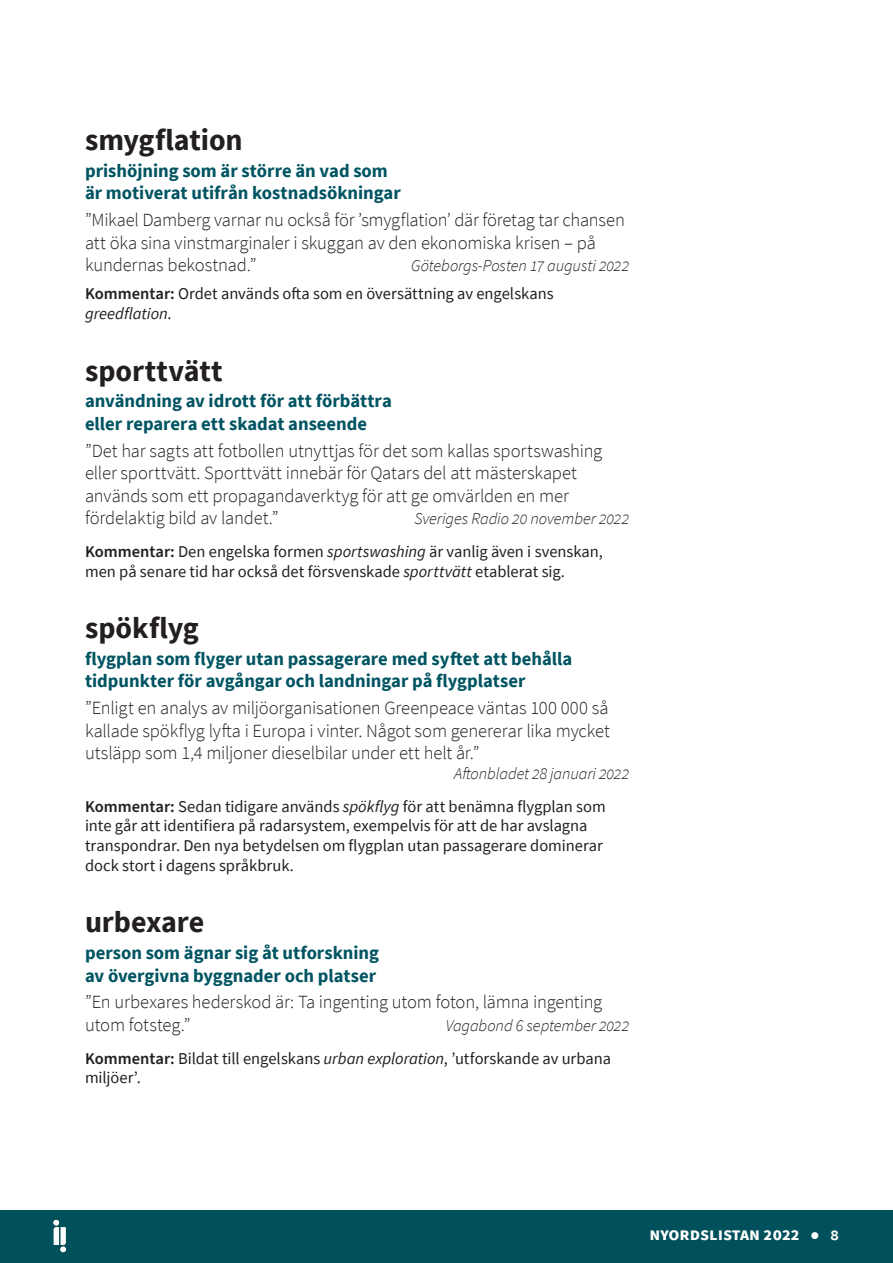
<style>
.page{position:relative;width:893px;height:1263px;background:#fff}
.page>*{position:absolute;margin:0;border:0;box-sizing:border-box;transform-origin:0 0}
.Rubrik_2{font:700 30px "Source Sans Pro";letter-spacing:-.005em;color:#231f20}
.Citat{font:300 18.6px/22.5px "Source Sans Pro";letter-spacing:-.01em;color:#231f20}
.Fakta_bröd_-_fet__de{font:700 18.6px/22.5px "Source Sans Pro";color:#005462}
.t1{font:700 18px "Source Sans Pro";color:#fff}
.Fakta_bröd_-_komment{font:16.5px/19.8px "Source Sans Pro";color:#231f20}
.Citat-2{font:italic 300 16.5px "Source Sans Pro";letter-spacing:-.005em;color:#231f20}
.Citatkälla{font:italic 300 16.5px "Source Sans Pro";letter-spacing:-.005em;color:#231f20}
.s1{font-weight:600}
.s2{font-style:italic}
</style>
<div class="page">
<div style="left:0;top:1210px;width:893px;height:53px;background:#00515b"></div>
<img style="left:53px;top:1219px;width:14px;height:34px">
<h2 class="Rubrik_2" style="left:85px;top:120px;width:159px">smygflation</h2>
<p class="Fakta_bröd_-_fet__de" style="left:85px;top:159px;width:317px">prishöjning som är större än vad som är motiverat utifrån kostnadsökningar</p>
<p class="Citat" style="left:85px;top:209px;width:541px">”Mikael Damberg varnar nu också för ’smygflation’ där företag tar chansen att öka sina vinstmarginaler i skuggan av den ekonomiska krisen – på kundernas bekostnad.”</p>
<p class="Citat-2" style="left:411px;top:255px;width:220px">Göteborgs-Posten 17 augusti 2022</p>
<p class="Fakta_bröd_-_komment" style="left:85px;top:284px;width:470px"><span class="s1">Kommentar:</span> Ordet används ofta som en översättning av engelskans <span class="s2">greed-flation</span>.</p>
<h2 class="Rubrik_2" style="left:85px;top:350px;width:139px">sporttvätt</h2>
<p class="Fakta_bröd_-_fet__de" style="left:85px;top:390px;width:308px">användning av idrott för att förbättra eller reparera ett skadat anseende</p>
<p class="Citat" style="left:85px;top:439px;width:519px">”Det har sagts att fotbollen utnyttjas för det som kallas sportswashing eller sporttvätt. Sporttvätt innebär för Qatars del att mästerskapet används som ett propagandaverktyg för att ge omvärlden en mer fördelaktig bild av landet.”</p>
<p class="Citat-2" style="left:414px;top:509px;width:216px">Sveriges Radio 20 november 2022</p>
<p class="Fakta_bröd_-_komment" style="left:85px;top:541px;width:519px"><span class="s1">Kommentar:</span> Den engelska formen <span class="s2">sportswashing</span> är vanlig även i svenskan, men på senare tid har också det försvenskade <span class="s2">sporttvätt</span> etablerat sig.</p>
<h2 class="Rubrik_2" style="left:85px;top:608px;width:115px">spökflyg</h2>
<p class="Fakta_bröd_-_fet__de" style="left:85px;top:647px;width:489px">flygplan som flyger utan passagerare med syftet att behålla tidpunkter för avgångar och landningar på flygplatser</p>
<p class="Citat" style="left:85px;top:697px;width:526px;text-align:justify">”Enligt en analys av miljöorganisationen Greenpeace väntas 100 000 så kallade spökflyg lyfta i Europa i vinter. Något som genererar lika mycket utsläpp som 1,4 miljoner dieselbilar under ett helt år.”</p>
<p class="Citatkälla" style="left:454px;top:763px;width:177px">Aftonbladet 28 januari 2022</p>
<p class="Fakta_bröd_-_komment" style="left:85px;top:796px;width:522px"><span class="s1">Kommentar:</span> Sedan tidigare används <span class="s2">spökflyg</span> för att benämna flygplan som inte går att identifiera på radarsystem, exempelvis för att de har avslagna transpondrar. Den nya betydelsen om flygplan utan passagerare dominerar dock stort i dagens språkbruk.</p>
<h2 class="Rubrik_2" style="left:85px;top:902px;width:121px">urbexare</h2>
<p class="Fakta_bröd_-_fet__de" style="left:85px;top:941px;width:296px">person som ägnar sig åt utforskning av övergivna byggnader och platser</p>
<p class="Citat" style="left:85px;top:991px;width:519px">”En urbexares hederskod är: Ta ingenting utom foton, lämna ingenting utom fotsteg.”</p>
<p class="Citat-2" style="left:446px;top:1015px;width:185px">Vagabond 6 september 2022</p>
<p class="Fakta_bröd_-_komment" style="left:85px;top:1048px;width:527px"><span class="s1">Kommentar:</span> Bildat till engelskans <span class="s2">urban exploration</span>, ’utforskande av urbana miljöer’.</p>
<p class="t1" style="left:649px;top:1222px;width:191px">nyordslistan 2022 ● <span class="s1">8</span></p>
</div>
